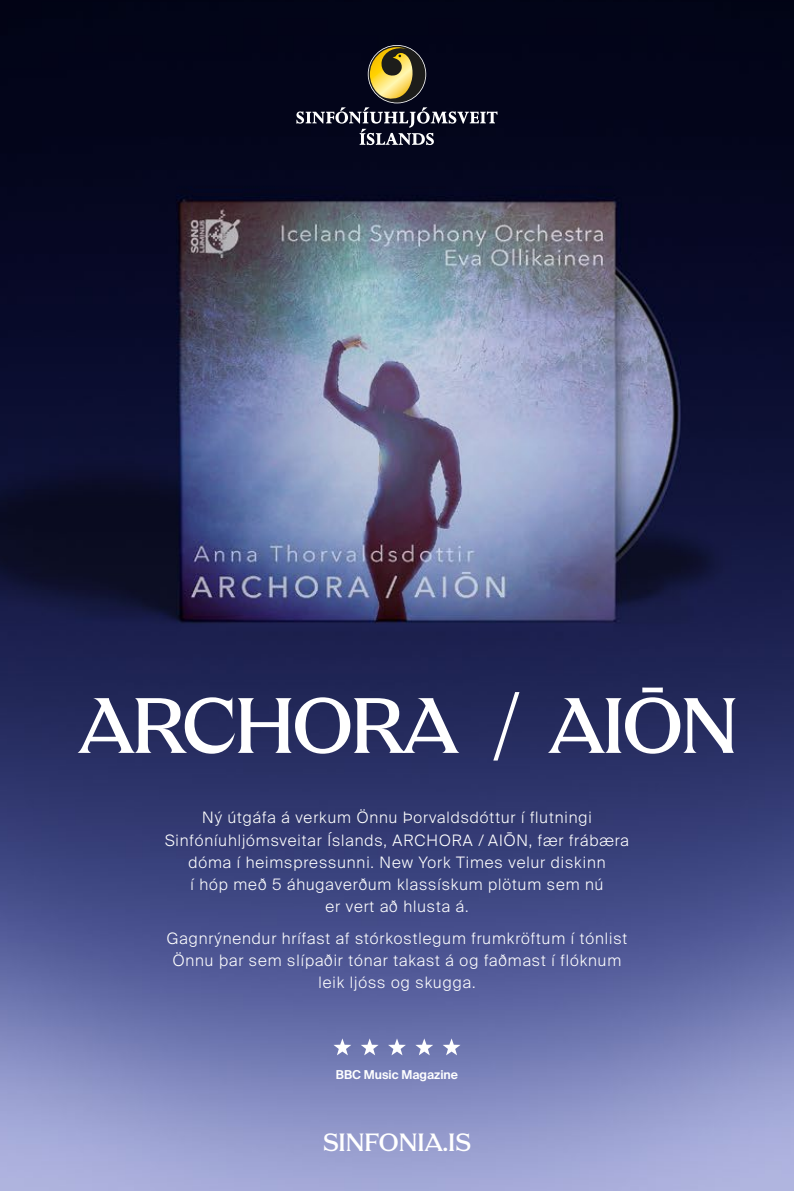
<style>
.page{position:relative;width:794px;height:1191px;background:#fff}
.page>*{position:absolute;margin:0;border:0;box-sizing:border-box;transform-origin:0 0}
.t1{font:500 82.42px "Apris";letter-spacing:-.025em;color:#fff}
.t2{font:500 26.25px "Apris";color:#fff}
.t3{font:300 15.75px/22.1px "Suisse Intl";letter-spacing:.06em;color:#fff;text-align:center}
.t4{font:600 12.25px "Suisse Intl";color:#fff}
</style>
<div class="page">
<img style="left:0;top:0;width:794px;height:1191px">
<svg style="left:368px;top:45px;width:58px;height:58px"></svg>
<svg style="left:370px;top:47px;width:43px;height:53px;background:#9e8d45"></svg>
<svg style="left:296px;top:107px;width:201px;height:38px;background:#333546"></svg>
<svg style="left:333px;top:1038px;width:18px;height:17px"></svg>
<svg style="left:361px;top:1038px;width:17px;height:17px"></svg>
<svg style="left:388px;top:1038px;width:18px;height:17px"></svg>
<svg style="left:415px;top:1038px;width:18px;height:17px"></svg>
<svg style="left:442px;top:1038px;width:18px;height:17px"></svg>
<h1 class="t1" style="left:78px;top:678px;width:661px">ARCHORA / AIŌN</h1>
<p class="t3" style="left:165px;top:807px;width:465px">Ný útgáfa á verkum Önnu Þorvaldsdóttur í flutningi Sinfóníuhljómsveitar Íslands, ARCHORA / AIŌN, fær frábæra dóma í heimspressunni. New York Times velur diskinn<br>í hóp með 5 áhugaverðum klassískum plötum sem nú<br>er vert að hlusta á.</p>
<p class="t3" style="left:167px;top:927px;width:462px">Gagnrýnendur hrífast af stórkostlegum frumkröftum í tónlist<br>Önnu þar sem slípaðir tónar takast á og faðmast í flóknum leik ljóss og skugga.</p>
<p class="t4" style="left:336px;top:1067px;width:124px">BBC Music Magazine</p>
<h2 class="t2" style="left:323px;top:1127px;width:149px">SINFONIA.IS</h2>
</div>
